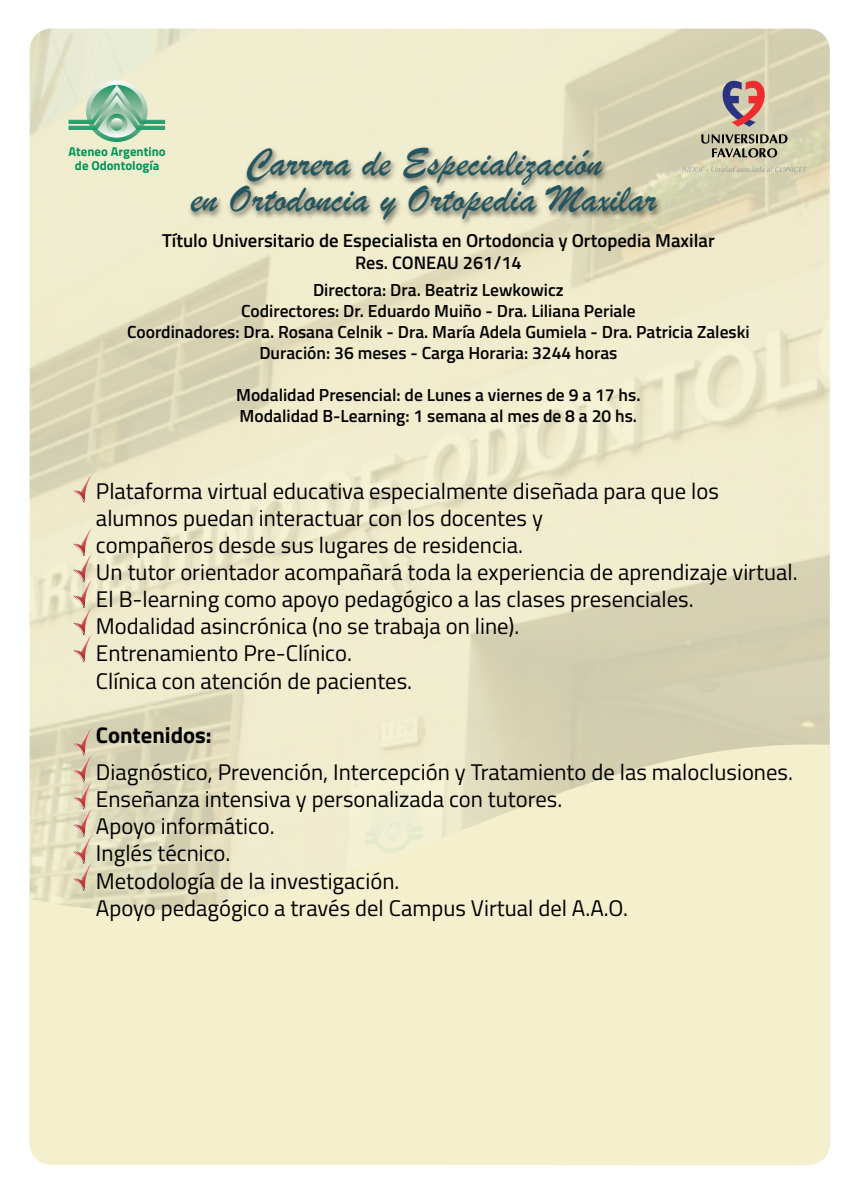
<style>
.page{position:relative;width:851px;height:1191px;background:#fff}
.page>*{position:absolute;margin:0;border:0;box-sizing:border-box;transform-origin:0 0}
.t1{font:40.65px/36px "Brush Script";color:#25565f;text-align:center}
.t2{font:22.65px/27.2px "Titillium";color:#000}
.t3{font:700 22.65px "Titillium";color:#000}
.t4{font:600 18.75px "Titillium";color:#000}
.t5{font:600 18.15px "Titillium";color:#000}
.t6{font:600 17.55px/21px "Titillium";color:#000;text-align:center}
.t7{font:700 12.9px/14.1px "Titillium";color:#009459;text-align:center}
</style>
<div class="page">
<img style="left:30px;top:29px;width:799px;height:665px">
<svg style="left:30px;top:694px;width:799px;height:470px;fill:#f4f0ce"></svg>
<svg style="left:86px;top:80px;width:61px;height:62px"></svg>
<svg style="left:90px;top:85px;width:53px;height:53px"></svg>
<div style="left:106px;top:114px;width:21px;height:21px;background:#dde8e0;border-radius:11px"></div>
<svg style="left:68px;top:85px;width:97px;height:46px"></svg>
<svg style="left:73px;top:475px;width:19px;height:27px"></svg>
<svg style="left:73px;top:528px;width:19px;height:134px"></svg>
<svg style="left:73px;top:728px;width:19px;height:162px"></svg>
<img style="left:186px;top:137px;width:480px;height:98px">
<svg style="left:681px;top:166px;width:125px;height:6px"></svg>
<svg style="left:718px;top:75px;width:51px;height:52px"></svg>
<svg style="left:701px;top:134px;width:86px;height:23px"></svg>
<p class="t7" style="left:69px;top:144px;width:99px">Ateneo Argentino de Odontología</p>
<h1 class="t1" style="left:191px;top:146px;width:467px">Carrera de Especialización<br>en Ortodoncia y Ortopedia Maxilar</h1>
<p class="t4" style="left:162px;top:226px;width:554px">Título Universitario de Especialista en Ortodoncia y Ortopedia Maxilar</p>
<p class="t5" style="left:355px;top:249px;width:168px">Res. CONEAU 261/14</p>
<p class="t6" style="left:127px;top:278px;width:624px">Directora: Dra. Beatriz Lewkowicz<br>Codirectores: Dr. Eduardo Muiño - Dra. Liliana Periale<br>Coordinadores: Dra. Rosana Celnik - Dra. María Adela Gumiela - Dra. Patricia Zaleski Duración: 36 meses - Carga Horaria: 3244 horas</p>
<p class="t6" style="left:236px;top:383px;width:406px;text-align:left">Modalidad Presencial: de Lunes a viernes de 9 a 17 hs.<br>Modalidad B-Learning: 1 semana al mes de 8 a 20 hs.</p>
<p class="t2" style="left:96px;top:476px;width:703px">Plataforma virtual educativa especialmente diseñada para que los alumnos puedan interactuar con los docentes y<br>compañeros desde sus lugares de residencia.<br>Un tutor orientador acompañará toda la experiencia de aprendizaje virtual.<br>El B-learning como apoyo pedagógico a las clases presenciales.<br>Modalidad asincrónica (no se trabaja on line).<br>Entrenamiento Pre-Clínico.<br>Clínica con atención de pacientes.</p>
<p class="t3" style="left:96px;top:717px;width:117px">Contenidos:</p>
<p class="t2" style="left:96px;top:757px;width:698px">Diagnóstico, Prevención, Intercepción y Tratamiento de las maloclusiones.<br>Enseñanza intensiva y personalizada con tutores.<br>Apoyo informático.<br>Inglés técnico.<br>Metodología de la investigación.<br>Apoyo pedagógico a través del Campus Virtual del A.A.O.</p>
</div>
